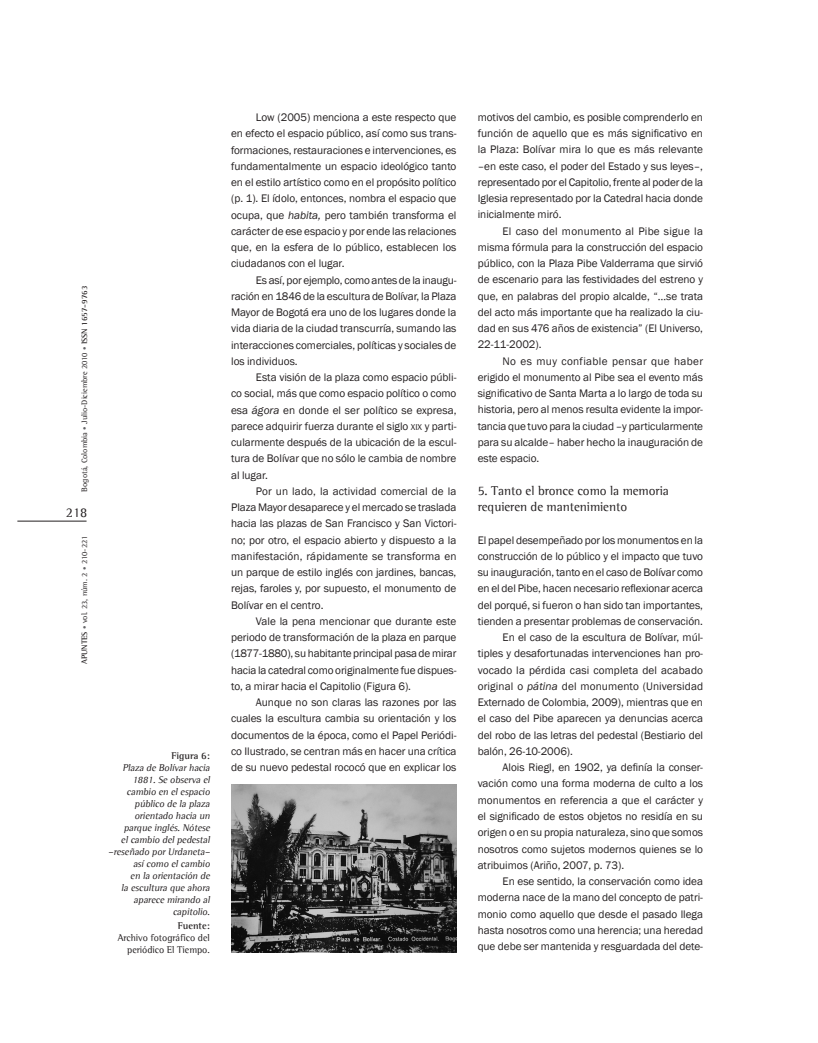
<style>
.page{position:relative;width:818px;height:1043px;background:#fff}
.page>*{position:absolute;margin:0;border:0;box-sizing:border-box;transform-origin:0 0}
.t1{font:13.75px "Agfa Rotis Semi Serif";color:#231f20}
.t2{font:13.12px/16.2px "Agfa Rotis Semi Serif";letter-spacing:-.005em;color:#231f20}
.t3{font:11.25px/16.2px "Franklin Gothic";letter-spacing:-.005em;color:#231f20;text-align:justify}
.t4{font:italic 10px/12px "Agfa Rotis Semi Serif";color:#231f20;text-align:right}
.t5{font:10px/12px "Agfa Rotis Semi Serif";letter-spacing:-.005em;color:#231f20;text-align:right}
.t6{font:700 10px "Agfa Rotis Semi Serif";letter-spacing:-.005em;color:#231f20}
.t7{font:8.12px "Agfa Rotis Semi Serif";color:#231f20}
.s1{font-size:6.88px;color:#636366}
.s2{font-weight:700}
.s3{font-style:normal}
.s4{font-style:italic}
.s5{font-size:8.75px}
</style>
<div class="page">
<hr style="left:17px;top:521px;width:69px;height:1px;background:#231f20">
<img style="left:231px;top:784px;width:225px;height:168px">
<p class="t7" style="left:80px;top:491px;width:207px;rotate:-90deg">Bogotá, Colombia <span class="s1">•</span> Julio-Diciembre 2010 <span class="s1">•</span> <span class="s2">ISSN 1657-9763</span></p>
<p class="t1" style="left:66px;top:504px;width:23px">218</p>
<p class="t7" style="left:80px;top:664px;width:130px;rotate:-90deg"><span class="s2">APUNTES</span> <span class="s1">•</span> vol. 23, núm. 2 <span class="s1">•</span> 210-221</p>
<p class="t6" style="left:171px;top:749px;width:40px">Figura 6:</p>
<p class="t4" style="left:108px;top:761px;width:105px">Plaza de Bolívarhacia<br>1881.Se observa el cambio en elespacio público de la plaza orientado hacia un parque inglés.Nótese elcambio delpedestal –reseñado porUrdaneta– asícomo elcambio<br>en la orientación de<br>la escultura que ahora aparece mirando al capitolio<span class="s3">.</span></p>
<p class="t6" style="left:178px;top:919px;width:34px">Fuente:</p>
<p class="t5" style="left:118px;top:931px;width:94px">Archivo fotográfico del periódico El Tiempo.</p>
<p class="t3" style="left:231px;top:109px;width:227px;text-indent:25px">Low (2005) menciona a este respecto que en efecto el espacio público, así como sus trans&shy;formaciones, restauraciones e intervenciones, es fundamentalmente un espacio ideológico tanto en el estilo artístico como en el propósito político (p. 1). El ídolo, entonces, nombra el espacio que ocupa, que <span class="s4">habita,</span> pero también transforma el carácter de ese espacio y por ende las relaciones que, en la esfera de lo público, establecen los ciudadanos con el lugar.</p>
<p class="t3" style="left:231px;top:272px;width:227px;text-indent:25px">Es así, por ejemplo, como antes de la inaugu&shy;ración en 1846 de la escultura de Bolívar, la Plaza Mayor de Bogotá era uno de los lugares donde la vida diaria de la ciudad transcurría, sumando las interacciones comerciales, políticas y sociales de los individuos.</p>
<p class="t3" style="left:231px;top:369px;width:227px;text-indent:25px">Esta visión de la plaza como espacio públi&shy;co social, más que como espacio político o como esa <span class="s4">ágora</span> en donde el ser político se expresa, parece adquirir fuerza durante el siglo <span class="s5">xix</span> y parti&shy;cularmente después de la ubicación de la escul&shy;tura de Bolívar que no sólo le cambia de nombre al lugar.</p>
<p class="t3" style="left:231px;top:483px;width:227px;text-indent:25px">Por un lado, la actividad comercial de la Plaza Mayor desaparece y el mercado se traslada hacia las plazas de San Francisco y San Victori&shy;no; por otro, el espacio abierto y dispuesto a la manifestación, rápidamente se transforma en un parque de estilo inglés con jardines, bancas, rejas, faroles y, por supuesto, el monumento de Bolívar en el centro.</p>
<p class="t3" style="left:231px;top:613px;width:227px;text-indent:25px">Vale la pena mencionar que durante este periodo de transformación de la plaza en parque (1877-1880), su habitante principal pasa de mirar hacia la catedral como originalmente fue dispues&shy;to, a mirar hacia el Capitolio (Figura 6).</p>
<p class="t3" style="left:231px;top:694px;width:227px;text-indent:25px">Aunque no son claras las razones por las cuales la escultura cambia su orientación y los documentos de la época, como el Papel Periódi&shy;co Ilustrado, se centran más en hacer una crítica de su nuevo pedestal rococó que en explicar los</p>
<p class="t3" style="left:477px;top:109px;width:227px">motivos del cambio, es posible comprenderlo en función de aquello que es más significativo en la Plaza: Bolívar mira lo que es más relevante –en este caso, el poder del Estado y sus leyes–, representado por el Capitolio, frente al poder de la Iglesia representado por la Catedral hacia donde inicialmente miró.</p>
<p class="t3" style="left:477px;top:223px;width:227px;text-indent:25px">El caso del monumento al Pibe sigue la misma fórmula para la construcción del espacio público, con la Plaza Pibe Valderrama que sirvió de escenario para las festividades del estreno y que, en palabras del propio alcalde, “…se trata del acto más importante que ha realizado la ciu&shy;dad en sus 476 años de existencia” (El Universo, 22-11-2002).</p>
<p class="t3" style="left:477px;top:353px;width:227px;text-indent:25px">No es muy confiable pensar que haber erigido el monumento al Pibe sea el evento más significativo de Santa Marta a lo largo de toda su historia, pero al menos resulta evidente la impor&shy;tancia que tuvo para la ciudad –y particularmente para su alcalde– haber hecho la inauguración de este espacio.</p>
<p class="t2" style="left:477px;top:482px;width:192px">5. Tanto el bronce como la memoria requieren de mantenimiento</p>
<p class="t3" style="left:477px;top:532px;width:227px">El papel desempeñado por los monumentos en la</p>
<p class="t3" style="left:477px;top:548px;width:227px">construcción de lo público y el impacto que tuvo</p>
<p class="t3" style="left:477px;top:564px;width:227px">su inauguración, tanto en el caso de Bolívar como</p>
<p class="t3" style="left:477px;top:581px;width:227px">en el del Pibe, hacen necesario reflexionar acerca</p>
<p class="t3" style="left:477px;top:597px;width:227px">del porqué, si fueron o han sido tan importantes,</p>
<p class="t3" style="left:477px;top:613px;width:227px">tienden a presentar problemas de conservación.</p>
<p class="t3" style="left:502px;top:629px;width:202px">En el caso de la escultura de Bolívar, múl-</p>
<p class="t3" style="left:477px;top:646px;width:227px">tiples y desafortunadas intervenciones han pro-</p>
<p class="t3" style="left:477px;top:662px;width:227px">vocado la pérdida casi completa del acabado</p>
<p class="t3" style="left:477px;top:678px;width:227px">original o <span class="s4">pátina</span> del monumento (Universidad</p>
<p class="t3" style="left:477px;top:694px;width:227px">Externado de Colombia, 2009), mientras que en</p>
<p class="t3" style="left:477px;top:711px;width:227px">el caso del Pibe aparecen ya denuncias acerca</p>
<p class="t3" style="left:477px;top:727px;width:227px">del robo de las letras del pedestal (Bestiario del</p>
<p class="t3" style="left:477px;top:743px;width:97px">balón, 26-10-2006).</p>
<p class="t3" style="left:502px;top:759px;width:202px">Alois Riegl, en 1902, ya definía la conser-</p>
<p class="t3" style="left:477px;top:775px;width:227px">vación como una forma moderna de culto a los</p>
<p class="t3" style="left:477px;top:792px;width:227px">monumentos en referencia a que el carácter y</p>
<p class="t3" style="left:477px;top:808px;width:227px">el significado de estos objetos no residía en su</p>
<p class="t3" style="left:477px;top:824px;width:227px">origen o en su propia naturaleza, sino que somos</p>
<p class="t3" style="left:477px;top:840px;width:227px">nosotros como sujetos modernos quienes se lo</p>
<p class="t3" style="left:477px;top:857px;width:148px">atribuimos (Ariño, 2007, p. 73).</p>
<p class="t3" style="left:502px;top:873px;width:202px">En ese sentido, la conservación como idea</p>
<p class="t3" style="left:477px;top:889px;width:227px">moderna nace de la mano del concepto de patri-</p>
<p class="t3" style="left:477px;top:905px;width:227px">monio como aquello que desde el pasado llega</p>
<p class="t3" style="left:477px;top:922px;width:227px">hasta nosotros como una herencia; una heredad</p>
<p class="t3" style="left:477px;top:938px;width:227px">que debe ser mantenida y resguardada del dete-</p>
</div>
